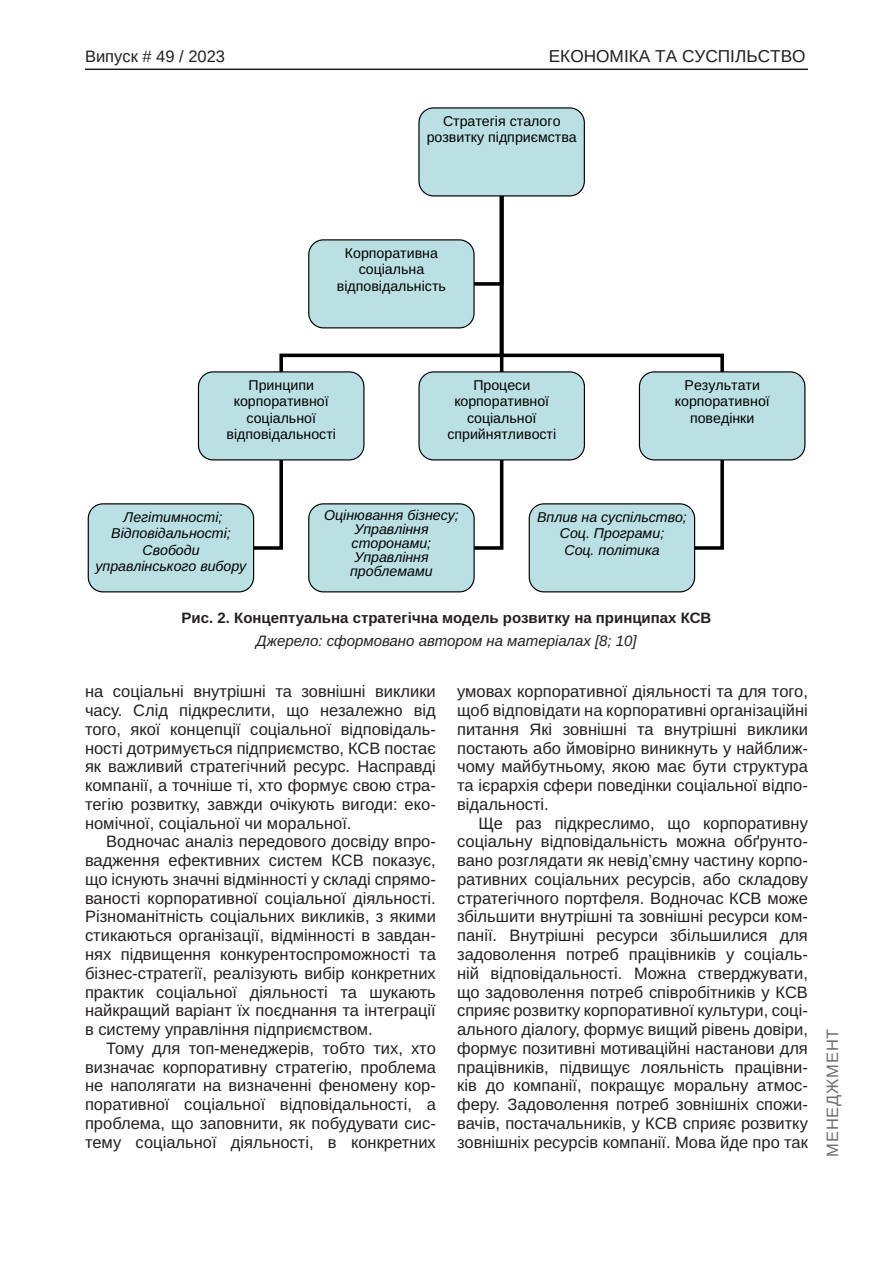
<style>
.page{position:relative;width:893px;height:1263px;background:#fff}
.page>*{position:absolute;margin:0;border:0;box-sizing:border-box;transform-origin:0 0}
.t1{font:17.25px "Arimo";color:#231f20}
.Текст_основной_G{font:16.5px/18.8px "Arimo";color:#231f20;text-align:justify}
.t2{font:16.5px "Arimo";color:#231f20}
.t3{font:16.5px "Arimo";letter-spacing:.05em;color:#6c6d70}
.Рисунок_N{font:700 15px "Arimo";color:#231f20}
.Джерело{font:italic 15px "Arimo";color:#231f20}
.t4{font:14.25px/16.4px "Arimo Roman";color:#000;text-align:center}
.t5{font:italic 14.25px/16.4px "Arimo";color:#000;text-align:center}
</style>
<div class="page">
<hr style="left:85px;top:69px;width:723px;height:1px;background:#231f20">
<svg style="left:691px;top:460px;width:35px;height:91px"></svg>
<svg style="left:471px;top:460px;width:34px;height:90px"></svg>
<svg style="left:250px;top:460px;width:35px;height:91px"></svg>
<svg style="left:279px;top:192px;width:445px;height:180px"></svg>
<div style="left:418px;top:107px;width:167px;height:89px;background:#bbe0e3;border:1px solid #000;border-radius:15px"></div>
<div style="left:198px;top:371px;width:166px;height:89px;background:#bbe0e3;border:1px solid #000;border-radius:15px"></div>
<div style="left:418px;top:371px;width:167px;height:89px;background:#bbe0e3;border:1px solid #000;border-radius:15px"></div>
<div style="left:639px;top:371px;width:166px;height:89px;background:#bbe0e3;border:1px solid #000;border-radius:15px"></div>
<div style="left:308px;top:239px;width:167px;height:89px;background:#bbe0e3;border:1px solid #000;border-radius:15px"></div>
<div style="left:88px;top:503px;width:166px;height:89px;background:#bbe0e3;border:1px solid #000;border-radius:15px"></div>
<div style="left:308px;top:503px;width:167px;height:89px;background:#bbe0e3;border:1px solid #000;border-radius:15px"></div>
<div style="left:529px;top:503px;width:166px;height:89px;background:#bbe0e3;border:1px solid #000;border-radius:15px"></div>
<p class="t2" style="left:85px;top:47px;width:142px">Випуск # 49 / 2023</p>
<p class="t1" style="left:549px;top:47px;width:258px">ЕКОНОМІКА ТА СУСПІЛЬСТВО</p>
<p class="t4" style="left:427px;top:113px;width:152px">Стратегія сталого розвитку підприємства</p>
<p class="t4" style="left:337px;top:245px;width:110px">Корпоративна соціальна відповідальність</p>
<p class="t4" style="left:227px;top:377px;width:111px">Принципи корпоративної соціальної відповідальності</p>
<p class="t4" style="left:447px;top:377px;width:110px">Процеси корпоративної соціальної сприйнятливості</p>
<p class="t4" style="left:675px;top:377px;width:96px">Результати корпоративної поведінки</p>
<p class="t5" style="left:95px;top:509px;width:152px">Легітимності;<br>Відповідальності;<br>Свободи управлінського вибору</p>
<p class="t5" style="left:324px;top:509px;width:136px;line-height:13.8px">Оцінювання бізнесу;<br>Управління сторонами;<br>Управління проблемами</p>
<p class="t5" style="left:537px;top:509px;width:151px">Вплив на суспільство;<br>Соц. Програми;<br>Соц. політика</p>
<p class="Рисунок_N" style="left:182px;top:607px;width:531px">Рис. 2. Концептуальна стратегічна модель розвитку на принципах КСВ</p>
<p class="Джерело" style="left:256px;top:630px;width:382px">Джерело: сформовано автором на матеріалах [8; 10]</p>
<p class="Текст_основной_G" style="left:85px;top:683px;width:352px">на соціальні внутрішні та зовнішні виклики часу. Слід підкреслити, що незалежно від того, якої концепції соціальної відповідаль&shy;ності дотримується підприємство, КСВ постає як важливий стратегічний ресурс. Насправді компанії, а точніше ті, хто формує свою стра&shy;тегію розвитку, завжди очікують вигоди: еко&shy;номічної, соціальної чи моральної.</p>
<p class="Текст_основной_G" style="left:85px;top:833px;width:352px;text-indent:21px">Водночас аналіз передового досвіду впро&shy;вадження ефективних систем КСВ показує, що існують значні відмінності у складі спрямо&shy;ваності корпоративної соціальної діяльності.<br>Різноманітність соціальних викликів, з якими стикаються організації, відмінності в завдан&shy;нях підвищення конкурентоспроможності та бізнес-стратегії, реалізують вибір конкретних практик соціальної діяльності та шукають найкращий варіант їх поєднання та інтеграції в систему управління підприємством.</p>
<p class="Текст_основной_G" style="left:85px;top:1039px;width:352px;text-indent:21px">Тому для топ-менеджерів, тобто тих, хто визначає корпоративну стратегію, проблема не наполягати на визначенні феномену кор&shy;поративної соціальної відповідальності, а проблема, що заповнити, як побудувати сис&shy;тему соціальної діяльності, в конкретних</p>
<p class="Текст_основной_G" style="left:457px;top:683px;width:352px">умовах корпоративної діяльності та для того, щоб відповідати на корпоративні організаційні питання Які зовнішні та внутрішні виклики постають або ймовірно виникнуть у найближ&shy;чому майбутньому, якою має бути структура та ієрархія сфери поведінки соціальної відпо&shy;відальності.</p>
<p class="Текст_основной_G" style="left:457px;top:814px;width:352px;text-indent:21px">Ще раз підкреслимо, що корпоративну соціальну відповідальність можна обґрунто&shy;вано розглядати як невід’ємну частину корпо&shy;ративних соціальних ресурсів, або складову стратегічного портфеля. Водночас КСВ може збільшити внутрішні та зовнішні ресурси ком&shy;панії. Внутрішні ресурси збільшилися для задоволення потреб працівників у соціаль&shy;ній відповідальності. Можна стверджувати, що задоволення потреб співробітників у КСВ сприяє розвитку корпоративної культури, соці&shy;ального діалогу, формує вищий рівень довіри, формує позитивні мотиваційні настанови для працівників, підвищує лояльність працівни&shy;ків до компанії, покращує моральну атмос&shy;феру. Задоволення потреб зовнішніх спожи&shy;вачів, постачальників, у КСВ сприяє розвитку зовнішніх ресурсів компанії. Мова йде про так</p>
<p class="t3" style="left:823px;top:1157px;width:130px;rotate:-90deg">МЕНЕДЖМЕНТ</p>
</div>
